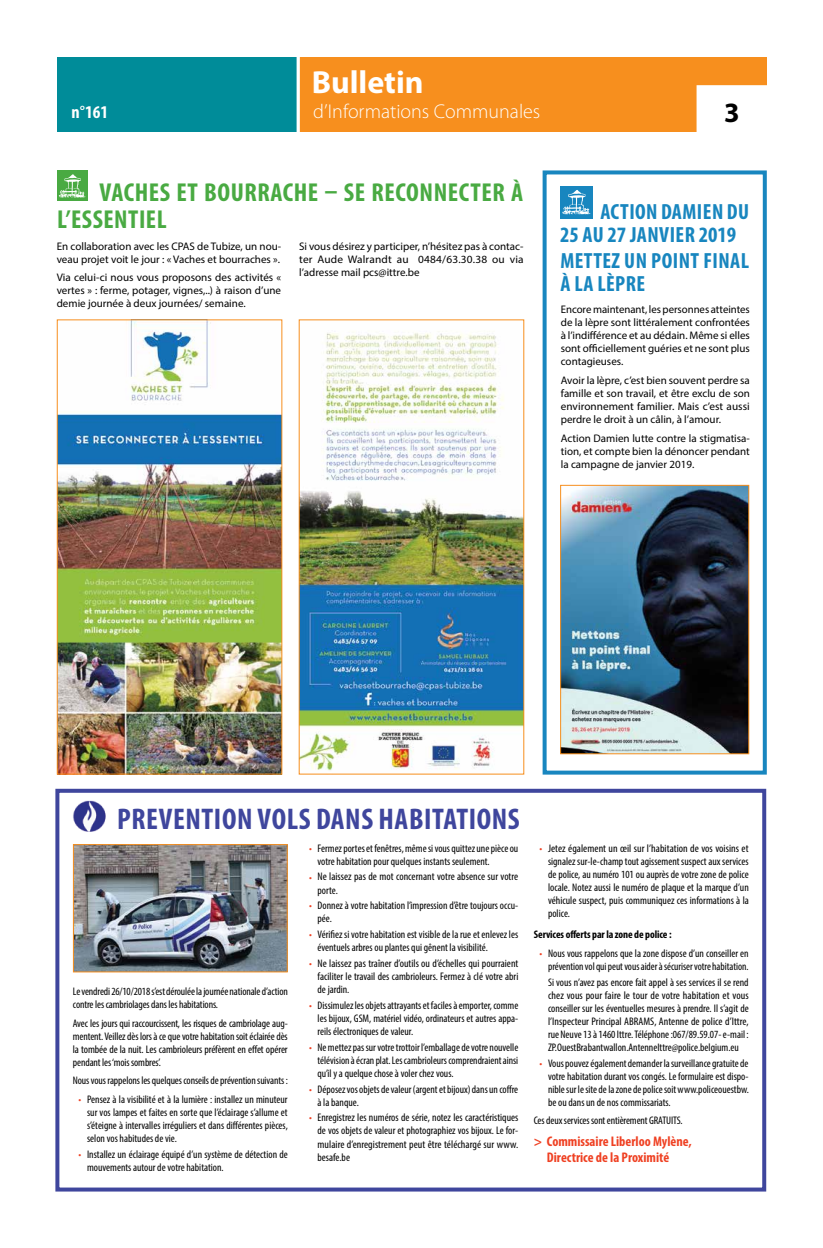
<style>
.page{position:relative;width:823px;height:1248px;background:#fff}
.page>*{position:absolute;margin:0;border:0;box-sizing:border-box;transform-origin:0 0}
.t1{font:700 32px "Myriad Pro";color:#fff}
.t2{font:700 condensed 30px "Myriad Pro";letter-spacing:.02em;color:#3f469d}
.t3{font:700 28px "Myriad Pro";color:#000}
.t4{font:700 condensed 26px "Myriad Pro";letter-spacing:.02em;color:#49aa42}
.t5{font:700 condensed 22px/23px "Myriad Pro";letter-spacing:.02em;color:#1886bf}
.t6{font:300 20px "Myriad Pro";color:#fff}
.t7{font:700 condensed 18px "Myriad Pro";color:#fff}
.t8{font:700 condensed 14px/16px "Myriad Pro";color:#ef4123}
.t9{font:condensed 11px/13px "Myriad Pro";color:#000;text-align:justify}
.t10{font:11px/13px "Myriad Pro";color:#000;text-align:justify}
.t11{font:700 condensed 11px "Myriad Pro";letter-spacing:-.01em;color:#000}
.s1{color:#ef4123}
</style>
<div class="page">
<div style="left:57px;top:57px;width:240px;height:74px;background:#008c99"></div>
<div style="left:299px;top:57px;width:466px;height:74px;background:#f78f1e"></div>
<svg style="left:296px;top:57px;width:4px;height:75px"></svg>
<div style="left:696px;top:85px;width:76px;height:47px;background:#fff;border:2px solid #fff"></div>
<div style="left:55px;top:788px;width:710px;height:403px;border:4px solid #3f469d"></div>
<div style="left:57px;top:170px;width:31px;height:31px;background:#49aa42"></div>
<svg style="left:59px;top:174px;width:26px;height:24px"></svg>
<img style="left:75px;top:846px;width:210px;height:124px">
<div style="left:73px;top:844px;width:214px;height:128px;border:1px solid #f78f1e"></div>
<img style="left:73px;top:800px;width:33px;height:32px">
<img style="left:59px;top:321px;width:221px;height:451px">
<div style="left:57px;top:319px;width:225px;height:455px;border:1px solid #f78f1e"></div>
<img style="left:300px;top:333px;width:222px;height:438px">
<div style="left:559px;top:186px;width:33px;height:32px;background:#1886bf"></div>
<svg style="left:562px;top:190px;width:28px;height:24px"></svg>
<div style="left:542px;top:170px;width:224px;height:604px;border:4px solid #1886bf"></div>
<img style="left:561px;top:487px;width:185px;height:265px">
<div style="left:559px;top:485px;width:189px;height:269px;border:1px solid #f78f1e"></div>
<h1 class="t1" style="left:311px;top:61px;width:113px">Bulletin</h1>
<h3 class="t6" style="left:313px;top:99px;width:228px">d’Informations Communales</h3>
<h3 class="t7" style="left:72px;top:101px;width:38px">n°161</h3>
<h3 class="t3" style="left:723px;top:94px;width:17px">3</h3>
<h3 class="t4" style="left:99px;top:176px;width:132px">VACHES ET BOURR</h3>
<h3 class="t4" style="left:270px;top:176px;width:253px">ACHE – SE RECONNECTER À</h3>
<h3 class="t4" style="left:57px;top:203px;width:109px">L’ESSENTIEL</h3>
<h3 class="t5" style="left:559px;top:199px;width:188px;text-indent:40px">ACTION DAMIEN DU<br>25 AU 27 JANVIER 2019</h3>
<h3 class="t5" style="left:560px;top:248px;width:190px">Mettez un point final à la lèpre</h3>
<p class="t10" style="left:560px;top:303px;width:190px">Encore maintenant, les personnes atteintes de la lèpre sont littéralement confrontées à l’indifférence et au dédain. Même si elles sont officiellement guéries et ne sont plus contagieuses.</p>
<p class="t10" style="left:560px;top:373px;width:190px">Avoir la lèpre, c’est bien souvent perdre sa famille et son travail, et être exclu de son environnement familier. Mais c’est aussi perdre le droit à un câlin, à l’amour.</p>
<p class="t10" style="left:560px;top:431px;width:190px">Action Damien lutte contre la stigmatisa&shy;tion, et compte bien la dénoncer pendant la campagne de janvier 2019.</p>
<p class="t10" style="left:299px;top:239px;width:226px">Si vous désirez y participer, n’hésitez pas à contac&shy;ter Aude Walrandt au 0484/63.30.38 ou via l’adresse mail pcs@ittre.be</p>
<p class="t10" style="left:57px;top:239px;width:226px">En collaboration avec les CPAS de Tubize, un nou&shy;veau projet voit le jour : « Vaches et bourraches ».</p>
<p class="t10" style="left:57px;top:271px;width:226px">Via celui-ci nous vous proposons des activités « vertes » : ferme, potager, vignes,..) à raison d’une demie journée à deux journées/ semaine.</p>
<h2 class="t2" style="left:117px;top:800px;width:155px">PREVENTION VOLS</h2>
<h2 class="t2" style="left:316px;top:800px;width:204px">DANS HABITATIONS</h2>
<p class="t9" style="left:73px;top:984px;width:216px">Le vendredi 26/10/2018 s’est déroulée la journée nationale d’action contre les cambriolages dans les habitations.</p>
<p class="t9" style="left:73px;top:1016px;width:216px">Avec les jours qui raccourcissent, les risques de cambriolage aug&shy;mentent. Veillez dès lors à ce que votre habitation soit éclairée dès la tombée de la nuit. Les cambrioleurs préfèrent en effet opérer pendant les ‘mois sombres’.</p>
<p class="t9" style="left:73px;top:1073px;width:216px">Nous vous rappelons les quelques conseils de prévention suivants :</p>
<p class="t9" style="left:87px;top:1092px;width:202px;text-indent:-9px"><span class="s1">•</span> Pensez à la visibilité et à la lumière : installez un minuteur sur vos lampes et faites en sorte que l’éclairage s’allume et s’éteigne à intervalles irréguliers et dans différentes pièces, selon vos habitudes de vie.</p>
<p class="t9" style="left:87px;top:1147px;width:202px;text-indent:-9px"><span class="s1">•</span> Installez un éclairage équipé d’un système de détection de mouvements autour de votre habitation.</p>
<p class="t9" style="left:317px;top:841px;width:202px;text-indent:-9px"><span class="s1">•</span> Fermez portes et fenêtres, même si vous quittez une pièce ou votre habitation pour quelques instants seulement.</p>
<p class="t9" style="left:317px;top:870px;width:202px;text-indent:-9px"><span class="s1">•</span> Ne laissez pas de mot concernant votre absence sur votre porte.</p>
<p class="t9" style="left:317px;top:899px;width:202px;text-indent:-9px"><span class="s1">•</span> Donnez à votre habitation l’impression d’être toujours occu&shy;pée.</p>
<p class="t9" style="left:317px;top:927px;width:202px;text-indent:-9px"><span class="s1">•</span> Vérifiez si votre habitation est visible de la rue et enlevez les éventuels arbres ou plantes qui gênent la visibilité.</p>
<p class="t9" style="left:317px;top:956px;width:202px;text-indent:-9px"><span class="s1">•</span> Ne laissez pas traîner d’outils ou d’échelles qui pourraient faciliter le travail des cambrioleurs. Fermez à clé votre abri de jardin.</p>
<p class="t9" style="left:317px;top:998px;width:202px;text-indent:-9px"><span class="s1">•</span> Dissimulez les objets attrayants et faciles à emporter, comme les bijoux, GSM, matériel vidéo, ordinateurs et autres appa&shy;reils électroniques de valeur.</p>
<p class="t9" style="left:317px;top:1040px;width:202px;text-indent:-9px"><span class="s1">•</span> Ne mettez pas sur votre trottoir l’emballage de votre nouvelle télévision à écran plat. Les cambrioleurs comprendraient ainsi qu’il y a quelque chose à voler chez vous.</p>
<p class="t9" style="left:317px;top:1082px;width:202px;text-indent:-9px"><span class="s1">•</span> Déposez vos objets de valeur (argent et bijoux) dans un coffre à la banque.</p>
<p class="t9" style="left:317px;top:1111px;width:202px;text-indent:-9px"><span class="s1">•</span> Enregistrez les numéros de série, notez les caractéristiques de vos objets de valeur et photographiez vos bijoux. Le for&shy;mulaire d’enregistrement peut être téléchargé sur www. besafe.be</p>
<p class="t9" style="left:547px;top:841px;width:202px;text-indent:-9px"><span class="s1">•</span> Jetez également un œil sur l’habitation de vos voisins et signalez sur-le-champ tout agissement suspect aux services de police, au numéro 101 ou auprès de votre zone de police locale. Notez aussi le numéro de plaque et la marque d’un véhicule suspect, puis communiquez ces informations à la police.</p>
<p class="t11" style="left:533px;top:927px;width:139px">Services offerts par la zone de police :</p>
<p class="t9" style="left:539px;top:946px;width:210px;text-align:right"><span class="s1">•</span> Nous vous rappelons que la zone dispose d’un conseiller en prévention vol qui peut vous aider à sécuriser votre habitation.</p>
<p class="t9" style="left:547px;top:975px;width:202px">Si vous n’avez pas encore fait appel à ses services il se rend chez vous pour faire le tour de votre habitation et vous conseiller sur les éventuelles mesures à prendre. Il s’agit de l’Inspecteur Principal ABRAMS, Antenne de police d’Ittre, rue Neuve 13 à 1460 Ittre. Téléphone :067/89.59.07- e-mail :<br>ZP.OuestBrabantwallon.AntenneIttre@police.belgium.eu</p>
<p class="t9" style="left:547px;top:1056px;width:202px;text-indent:-9px"><span class="s1">•</span> Vous pouvez également demander la surveillance gratuite de votre habitation durant vos congés. Le formulaire est dispo&shy;nible sur le site de la zone de police soit www.policeouestbw. be ou dans un de nos commissariats.</p>
<p class="t9" style="left:533px;top:1113px;width:150px">Ces deux services sont entièrement GRATUITS.</p>
<p class="t8" style="left:546px;top:1132px;width:146px;text-indent:-13px">&gt; Commissaire Liberloo Mylène,<br>Directrice de la Proximité</p>
</div>
